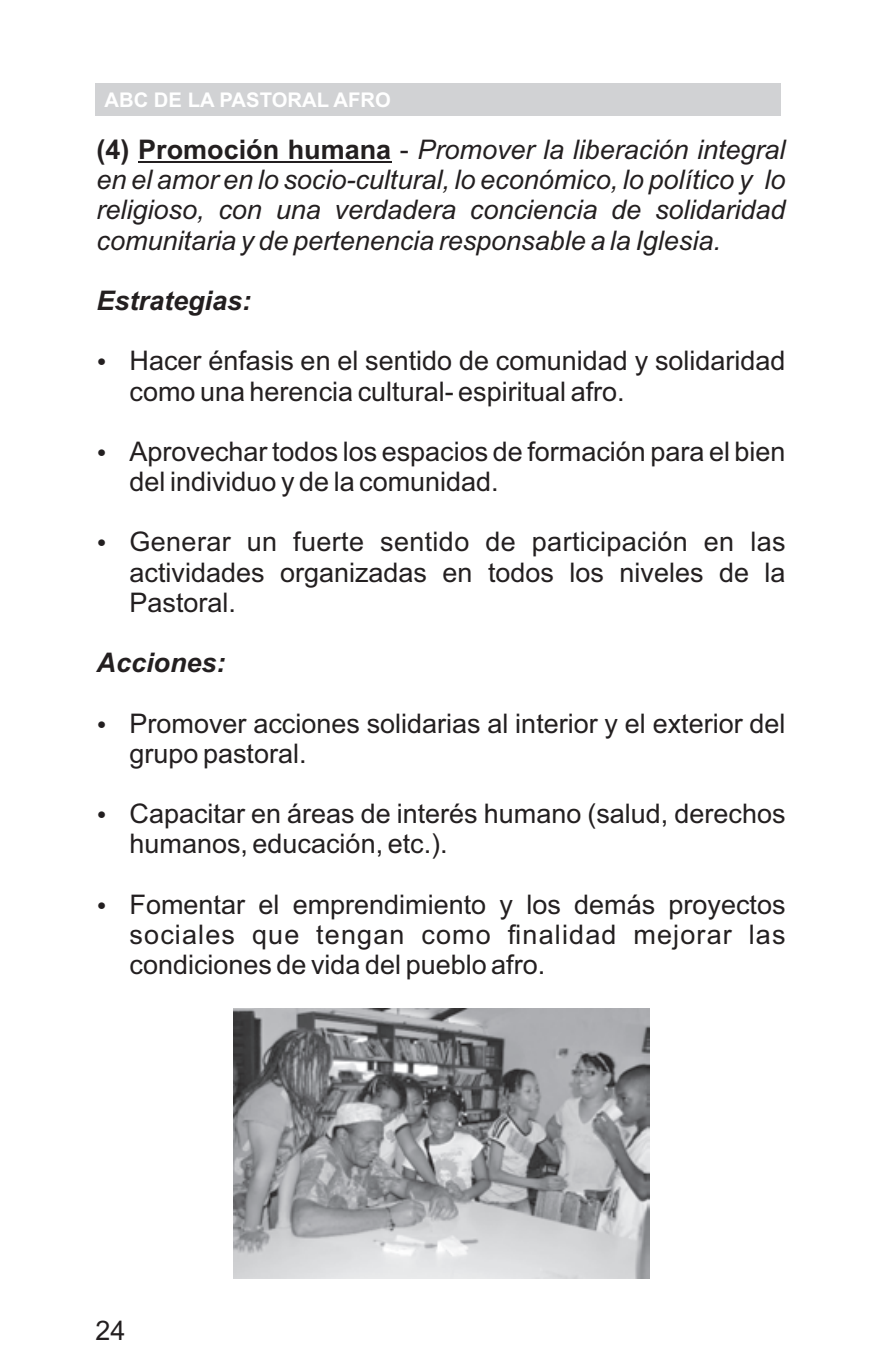
<style>
.page{position:relative;width:877px;height:1372px;background:#fff}
.page>*{position:absolute;margin:0;border:0;box-sizing:border-box;transform-origin:0 0}
.t1{font:27px/30.2px "Arial";color:#231f20}
.t2{font:italic 27px/30.2px "Arial";color:#231f20;text-align:justify}
.t3{font:italic 700 27px "Arial";color:#231f20}
.t4{font:700 20.25px "Arial";color:#fff}
.s1{font-weight:700;font-style:normal}
.s2{font-style:normal}
</style>
<div class="page">
<div style="left:95px;top:83px;width:686px;height:33px;background:#d1d2d4"></div>
<hr style="left:138px;top:161px;width:253px;height:2px;background:#231f20">
<img style="left:233px;top:1008px;width:416px;height:269px">
<p class="t4" style="left:104px;top:92px;width:288px">ABC DE LA PASTORAL AFRO</p>
<p class="t2" style="left:97px;top:137px;width:691px"><span class="s1">(4) Promoción humana</span> <span class="s2">-</span> Promover la liberación integral en el amor en lo socio-cultural, lo económico, lo político y lo religioso, con una verdadera conciencia de solidaridad comunitaria y de pertenencia responsable a la Iglesia.</p>
<p class="t3" style="left:97px;top:290px;width:156px">Estrategias:</p>
<p class="t1" style="left:130px;top:348px;width:657px">Hacer énfasis en el sentido de comunidad y solidaridad como una herencia cultural- espiritual afro.</p>
<p class="t1" style="left:130px;top:439px;width:658px">Aprovechar todos los espacios de formación para el bien del individuo y de la comunidad.</p>
<p class="t1" style="left:130px;top:529px;width:658px;text-align:justify">Generar un fuerte sentido de participación en las actividades organizadas en todos los niveles de la Pastoral.</p>
<p class="t3" style="left:97px;top:652px;width:131px">Acciones:</p>
<p class="t1" style="left:130px;top:710px;width:658px">Promover acciones solidarias al interior y el exterior del grupo pastoral.</p>
<p class="t1" style="left:130px;top:801px;width:657px">Capacitar en áreas de interés humano (salud, derechos humanos, educación, etc.).</p>
<p class="t1" style="left:130px;top:891px;width:658px;text-align:justify">Fomentar el emprendimiento y los demás proyectos sociales que tengan como finalidad mejorar las condiciones de vida del pueblo afro.</p>
<p class="t1" style="left:95px;top:1317px;width:32px">24</p>
</div>
